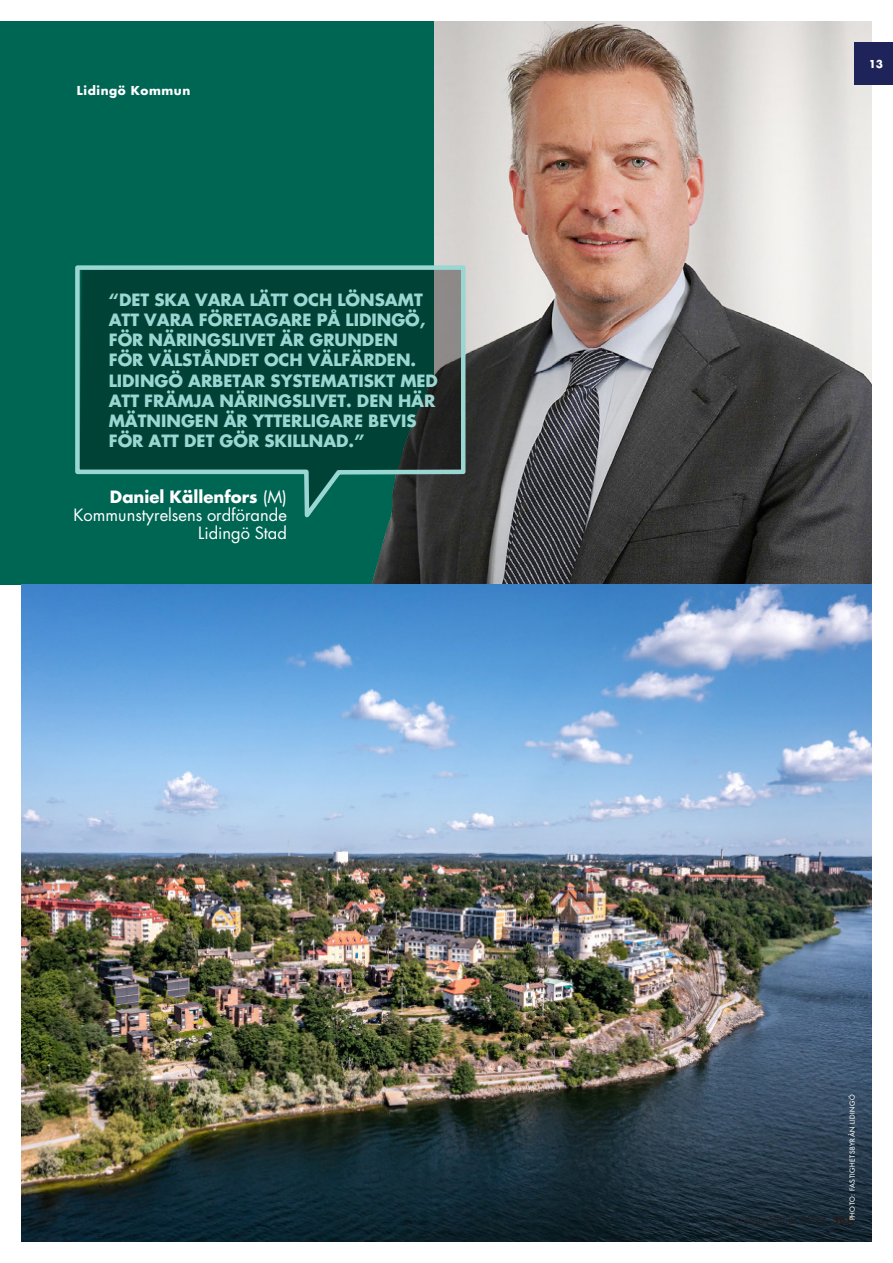
<style>
.page{position:relative;width:893px;height:1263px;background:#fff}
.page>*{position:absolute;margin:0;border:0;box-sizing:border-box;transform-origin:0 0}
.mellis_2{font:700 16.5px/20.2px "Futura Std";color:#9bd7d2}
.mellis_2-2{font:16.5px/18px "Futura Std";color:#fff;text-align:right}
.mellis_2-3{font:700 12px "Futura Std";letter-spacing:.05em;color:#fff}
.t1{font:700 10.65px "Futura Std";color:#fff}
.t2{font:10.5px "Futura Std";letter-spacing:.02em;color:#231f20}
.fotokred{font:500 6.75px "Futura Std";letter-spacing:.075em;color:#fff}
.s1{font-weight:700}
</style>
<div class="page">
<img style="left:434px;top:21px;width:438px;height:564px">
<div style="left:0;top:21px;width:434px;height:564px;background:#006654"></div>
<img style="left:372px;top:339px;width:129px;height:246px">
<img style="left:21px;top:585px;width:851px;height:657px">
<div style="left:855px;top:43px;width:38px;height:42px;background:#1e245a"></div>
<svg style="left:75px;top:263px;width:393px;height:265px"></svg>
<p class="mellis_2-3" style="left:77px;top:83px;width:115px">Lidingö Kommun</p>
<p class="mellis_2" style="left:109px;top:289px;width:331px">“DET SKA VARA LÄTT OCH LÖNSAMT<br>ATT VARA FÖRETAGARE PÅ LIDINGÖ,<br>FÖR NÄRINGSLIVET ÄR GRUNDEN<br>FÖR VÄLSTÅNDET OCH VÄLFÄRDEN.<br>LIDINGÖ ARBETAR SYSTEMATISKT MED<br>ATT FRÄMJA NÄRINGSLIVET. DEN HÄR<br>MÄTNINGEN ÄR YTTERLIGARE BEVIS<br>FÖR ATT DET GÖR SKILLNAD.”</p>
<p class="mellis_2-2" style="left:74px;top:488px;width:215px"><span class="s1">Daniel Källenfors</span> (M)<br>Kommunstyrelsens ordförande<br>Lidingö Stad</p>
<p class="t1" style="left:869px;top:57px;width:16px">13</p>
<p class="fotokred" style="left:848px;top:1220px;width:127px;rotate:-90deg">PHOTO: FASTIGHETSBYRÅN LIDINGÖ</p>
<p class="t2" style="left:729px;top:1213px;width:127px">Företagsklimat 2024 <span class="s1">SBA</span></p>
</div>
